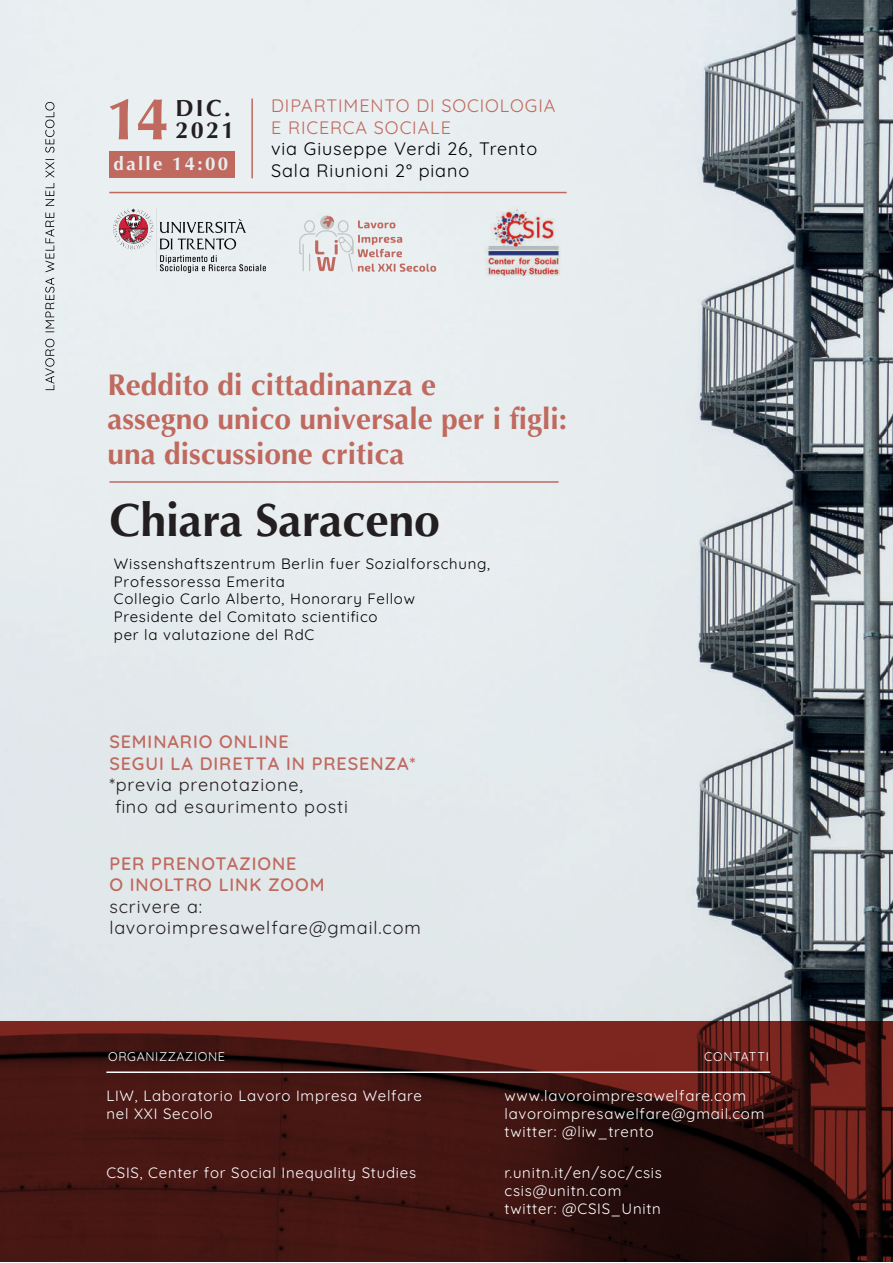
<style>
.page{position:relative;width:893px;height:1263px;background:#fff}
.page>*{position:absolute;margin:0;border:0;box-sizing:border-box;transform-origin:0 0}
.t1{font:700 59.25px "Optima";color:#c0695f}
.t2{font:700 46.65px "Optima";letter-spacing:-.005em;color:#231f20}
.t3{font:700 30px/34.5px "Optima";color:#c0695f}
.t4{font:700 23.4px/21.9px "Optima";letter-spacing:.1em;color:#231f20}
.t5{font:700 18.75px "Optima";letter-spacing:.125em;color:#e7eef0}
.t6{font:300 18px/21.6px "Quicksand";letter-spacing:.05em;color:#c0695f}
.t7{font:300 18px/21.6px "Quicksand";letter-spacing:.05em;color:#231f20}
.t8{font:300 18px/21.6px "Quicksand";letter-spacing:.05em;color:#000001}
.t9{font:300 15px/18px "Quicksand";letter-spacing:.05em;color:#fff}
.t10{font:300 15px/17.7px "Quicksand";letter-spacing:.05em;color:#000001}
.t11{font:300 12.6px "Quicksand";letter-spacing:.05em;color:#fff}
</style>
<div class="page">
<img style="left:0;top:0;width:893px;height:1021px">
<svg style="left:0;top:1021px;width:893px;height:240px;background:#431512"></svg>
<div style="left:110px;top:152px;width:125px;height:26px;background:#c0695f"></div>
<svg style="left:299px;top:215px;width:137px;height:57px;background:#e1dadb"></svg>
<img style="left:480px;top:207px;width:87px;height:87px">
<hr style="left:251px;top:99px;width:2px;height:79px;background:#c0695f">
<hr style="left:109px;top:481px;width:450px;height:2px;background:#c0695f">
<hr style="left:109px;top:192px;width:458px;height:1px;background:#c0695f">
<hr style="left:106px;top:1071px;width:664px;height:2px;background:#fff">
<svg style="left:45px;top:339px;width:9px;height:51px"></svg>
<svg style="left:45px;top:278px;width:9px;height:54px"></svg>
<svg style="left:45px;top:212px;width:9px;height:60px"></svg>
<svg style="left:45px;top:183px;width:9px;height:23px"></svg>
<svg style="left:45px;top:159px;width:9px;height:18px"></svg>
<svg style="left:45px;top:102px;width:9px;height:51px"></svg>
<img style="left:113px;top:209px;width:152px;height:63px">
<h1 class="t1" style="left:106px;top:85px;width:64px">14</h1>
<h3 class="t4" style="left:175px;top:98px;width:61px">DIC.<br>2021</h3>
<p class="t5" style="left:114px;top:153px;width:116px">dalle 14:00</p>
<p class="t6" style="left:271px;top:93px;width:286px">DIPARTIMENTO DI SOCIOLOGIA<br>E RICERCA SOCIALE</p>
<p class="t8" style="left:271px;top:136px;width:268px">via Giuseppe Verdi 26, Trento<br>Sala Riunioni 2° piano</p>
<h3 class="t3" style="left:108px;top:367px;width:461px">Reddito di cittadinanza e<br>assegno unico universale per i figli: una discussione critica</h3>
<h2 class="t2" style="left:110px;top:493px;width:332px">Chiara Saraceno</h2>
<p class="t10" style="left:114px;top:553px;width:378px">Wissenshaftszentrum Berlin fuer Sozialforschung,<br>Professoressa Emerita</p>
<p class="t10" style="left:114px;top:589px;width:303px">Collegio Carlo Alberto, Honorary Fellow<br>Presidente del Comitato scientifico<br>per la valutazione del RdC</p>
<p class="t6" style="left:109px;top:729px;width:308px">SEMINARIO ONLINE<br>SEGUI LA DIRETTA IN PRESENZA*</p>
<p class="t7" style="left:115px;top:772px;width:234px;text-indent:-6px">*previa prenotazione,<br>fino ad esaurimento posti</p>
<p class="t6" style="left:109px;top:850px;width:217px">PER PRENOTAZIONE<br>O INOLTRO LINK ZOOM</p>
<p class="t7" style="left:109px;top:894px;width:313px">scrivere a: lavoroimpresawelfare@gmail.com</p>
<p class="t11" style="left:108px;top:1046px;width:118px">ORGANIZZAZIONE</p>
<p class="t11" style="left:704px;top:1046px;width:66px">CONTATTI</p>
<p class="t9" style="left:106px;top:1085px;width:317px">LIW, Laboratorio Lavoro Impresa Welfare nel XXI Secolo</p>
<p class="t9" style="left:505px;top:1085px;width:261px">www.lavoroimpresawelfare.com lavoroimpresawelfare@gmail.com twitter: @liw_trento</p>
<p class="t9" style="left:505px;top:1162px;width:159px">r.unitn.it/en/soc/csis csis@unitn.com twitter: @CSIS_Unitn</p>
<p class="t9" style="left:106px;top:1162px;width:311px">CSIS, Center for Social Inequality Studies</p>
</div>
